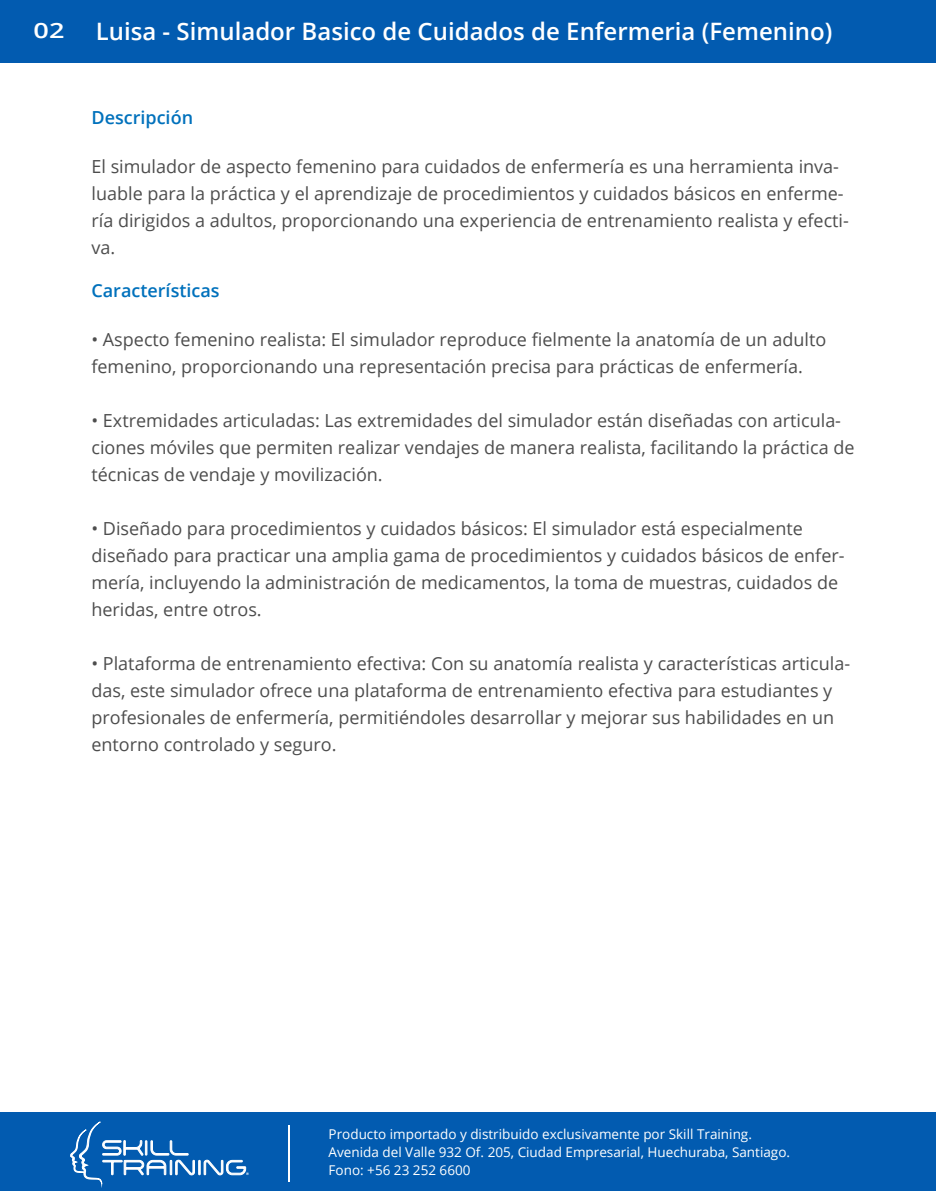
<style>
.page{position:relative;width:936px;height:1191px;background:#fff}
.page>*{position:absolute;margin:0;border:0;box-sizing:border-box;transform-origin:0 0}
.t1{font:600 24px "Open Sans";color:#fff}
.t2{font:600 21.15px "Open Sans";color:#fff;scale:1.28 1}
.t3{font:18px/27px "Open Sans";color:#4d4d4d}
.t4{font:600 18px "Open Sans";color:#0071bc}
.t5{font:13.5px/18px "Open Sans";color:#fff}
</style>
<div class="page">
<div style="left:0;top:0;width:935px;height:62px;background:#025bb0"></div>
<div style="left:0;top:1112px;width:935px;height:79px;background:#025bb0"></div>
<svg style="left:70px;top:1121px;width:179px;height:63px"></svg>
<hr style="left:288px;top:1125px;width:2px;height:56px;background:#fff">
<p class="t2" style="left:34px;top:16px;width:26px">02</p>
<h1 class="t1" style="left:96px;top:15px;width:738px">Luisa - Simulador Basico de Cuidados de Enfermeria (Femenino)</h1>
<p class="t4" style="left:91px;top:105px;width:103px">Descripción</p>
<p class="t3" style="left:91px;top:152px;width:759px">El simulador de aspecto femenino para cuidados de enfermería es una herramienta inva&shy;luable para la práctica y el aprendizaje de procedimientos y cuidados básicos en enferme&shy;ría dirigidos a adultos, proporcionando una experiencia de entrenamiento realista y efecti&shy;va.</p>
<p class="t4" style="left:91px;top:278px;width:130px">Características</p>
<p class="t3" style="left:91px;top:325px;width:736px">• Aspecto femenino realista: El simulador reproduce fielmente la anatomía de un adulto femenino, proporcionando una representación precisa para prácticas de enfermería.</p>
<p class="t3" style="left:91px;top:406px;width:764px">• Extremidades articuladas: Las extremidades del simulador están diseñadas con articula&shy;ciones móviles que permiten realizar vendajes de manera realista, facilitando la práctica de técnicas de vendaje y movilización.</p>
<p class="t3" style="left:91px;top:514px;width:754px">• Diseñado para procedimientos y cuidados básicos: El simulador está especialmente diseñado para practicar una amplia gama de procedimientos y cuidados básicos de enfer&shy;mería, incluyendo la administración de medicamentos, la toma de muestras, cuidados de heridas, entre otros.</p>
<p class="t3" style="left:91px;top:649px;width:760px">• Plataforma de entrenamiento efectiva: Con su anatomía realista y características articula&shy;das, este simulador ofrece una plataforma de entrenamiento efectiva para estudiantes y profesionales de enfermería, permitiéndoles desarrollar y mejorar sus habilidades en un entorno controlado y seguro.</p>
<p class="t5" style="left:328px;top:1124px;width:463px">Producto importado y distribuido exclusivamente por Skill Training.<br>Avenida del Valle 932 Of. 205, Ciudad Empresarial, Huechuraba, Santiago.<br>Fono: +56 23 252 6600</p>
</div>
